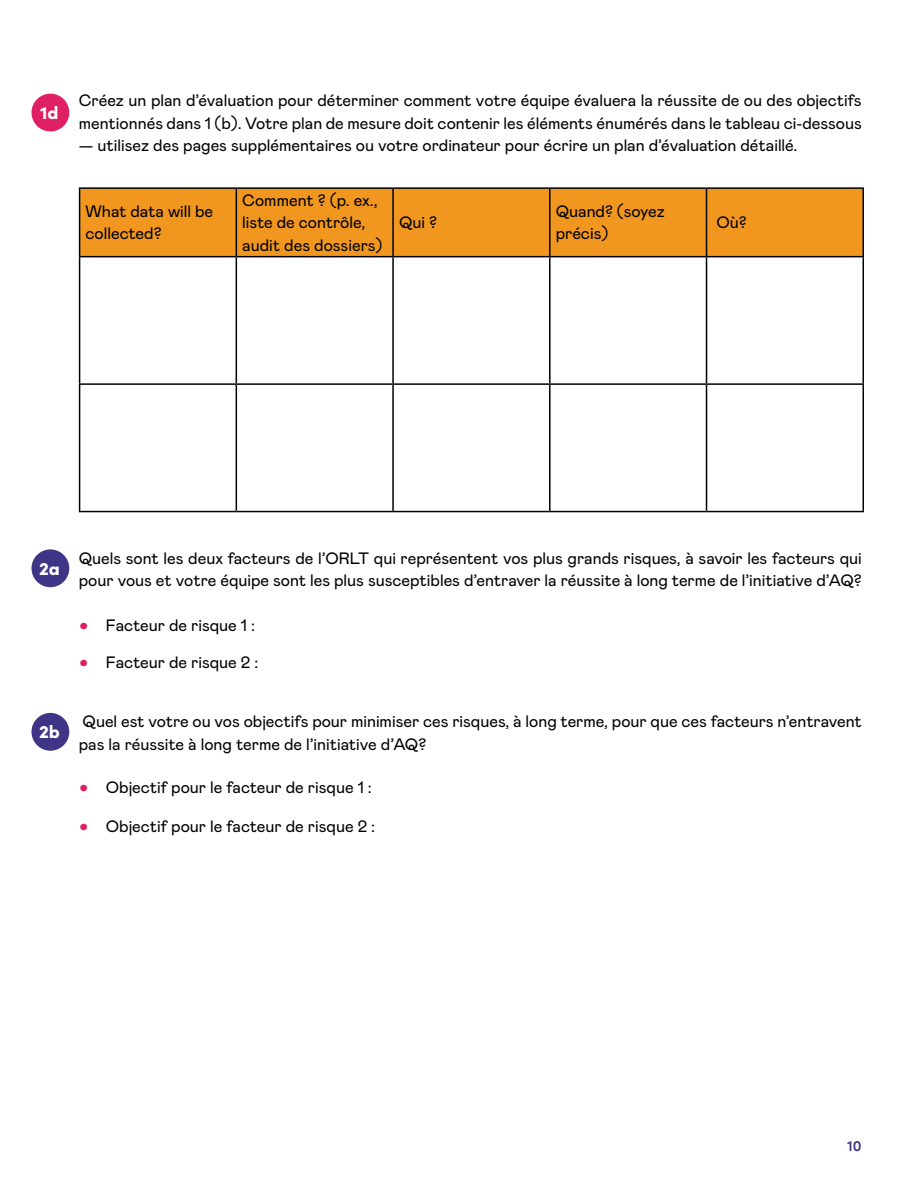
<style>
.page{position:relative;width:918px;height:1188px;background:#fff}
.page>*{position:absolute;margin:0;border:0;box-sizing:border-box;transform-origin:0 0}
.Question_Numbers__H2{font:900 18px "Sofia Pro";color:#fff}
.Black_copy__H3{font:16.5px/22.5px "Mabry Pro";color:#000}
.Black_copy_list__H3{font:16.5px/22.5px "Mabry Pro";color:#000}
.t1{font:600 15px "Sofia Pro";color:#3f3587}
.s1{font-family:"Sofia Pro";font-weight:900;font-size:21px;color:#e02064}
</style>
<div class="page">
<div style="left:80px;top:189px;width:782px;height:67px;background:#f19720"></div>
<hr style="left:79px;top:187px;width:157px;height:2px;background:#000">
<hr style="left:79px;top:189px;width:1px;height:67px;background:#000">
<hr style="left:236px;top:187px;width:157px;height:2px;background:#000">
<hr style="left:236px;top:189px;width:1px;height:67px;background:#000">
<hr style="left:393px;top:187px;width:157px;height:2px;background:#000">
<hr style="left:392px;top:189px;width:2px;height:67px;background:#000">
<hr style="left:550px;top:187px;width:157px;height:2px;background:#000">
<hr style="left:549px;top:189px;width:2px;height:67px;background:#000">
<hr style="left:707px;top:187px;width:157px;height:2px;background:#000">
<hr style="left:706px;top:189px;width:1px;height:67px;background:#000">
<hr style="left:862px;top:189px;width:2px;height:67px;background:#000">
<hr style="left:79px;top:256px;width:157px;height:1px;background:#000">
<hr style="left:79px;top:257px;width:1px;height:126px;background:#000">
<hr style="left:236px;top:256px;width:157px;height:1px;background:#000">
<hr style="left:236px;top:257px;width:1px;height:126px;background:#000">
<hr style="left:393px;top:256px;width:157px;height:1px;background:#000">
<hr style="left:392px;top:257px;width:2px;height:126px;background:#000">
<hr style="left:550px;top:256px;width:157px;height:1px;background:#000">
<hr style="left:549px;top:257px;width:2px;height:126px;background:#000">
<hr style="left:707px;top:256px;width:157px;height:1px;background:#000">
<hr style="left:706px;top:257px;width:1px;height:126px;background:#000">
<hr style="left:862px;top:257px;width:2px;height:126px;background:#000">
<hr style="left:79px;top:383px;width:157px;height:2px;background:#000">
<hr style="left:79px;top:385px;width:1px;height:126px;background:#000">
<hr style="left:236px;top:383px;width:157px;height:2px;background:#000">
<hr style="left:236px;top:385px;width:1px;height:126px;background:#000">
<hr style="left:393px;top:383px;width:157px;height:2px;background:#000">
<hr style="left:392px;top:385px;width:2px;height:126px;background:#000">
<hr style="left:550px;top:383px;width:157px;height:2px;background:#000">
<hr style="left:549px;top:385px;width:2px;height:126px;background:#000">
<hr style="left:707px;top:383px;width:157px;height:2px;background:#000">
<hr style="left:706px;top:385px;width:1px;height:126px;background:#000">
<hr style="left:862px;top:385px;width:2px;height:126px;background:#000">
<hr style="left:79px;top:511px;width:157px;height:1px;background:#000">
<hr style="left:236px;top:511px;width:157px;height:1px;background:#000">
<hr style="left:393px;top:511px;width:157px;height:1px;background:#000">
<hr style="left:550px;top:511px;width:157px;height:1px;background:#000">
<hr style="left:707px;top:511px;width:157px;height:1px;background:#000">
<div style="left:31px;top:94px;width:38px;height:37px;background:#e02064;border-radius:50%"></div>
<div style="left:31px;top:549px;width:38px;height:38px;background:#3f3587;border-radius:50%"></div>
<div style="left:31px;top:713px;width:38px;height:38px;background:#3f3587;border-radius:50%"></div>
<p class="Question_Numbers__H2" style="left:40px;top:99px;width:20px">1d</p>
<p class="Black_copy__H3" style="left:79px;top:88px;width:785px">Créez un plan d’évaluation pour déterminer comment votre équipe évaluera la réussite de ou des objectifs mentionnés dans 1 (b). Votre plan de mesure doit contenir les éléments énumérés dans le tableau ci-dessous</p>
<p class="Black_copy__H3" style="left:79px;top:133px;width:720px">— utilisez des pages supplémentaires ou votre ordinateur pour écrire un plan d’évaluation détaillé.</p>
<p class="Black_copy_list__H3" style="left:86px;top:199px;width:129px">What data will be collected?</p>
<p class="Black_copy_list__H3" style="left:242px;top:188px;width:142px">Comment ? (p. ex., liste de contrôle, audit des dossiers)</p>
<p class="Black_copy_list__H3" style="left:399px;top:210px;width:39px">Qui ?</p>
<p class="Black_copy_list__H3" style="left:556px;top:199px;width:111px">Quand? (soyez précis)</p>
<p class="Black_copy_list__H3" style="left:717px;top:210px;width:32px">Où?</p>
<p class="Question_Numbers__H2" style="left:39px;top:554px;width:22px">2a</p>
<p class="Question_Numbers__H2" style="left:39px;top:718px;width:22px">2b</p>
<p class="Black_copy__H3" style="left:79px;top:546px;width:784px">Quels sont les deux facteurs de l’ORLT qui représentent vos plus grands risques, à savoir les facteurs qui pour vous et votre équipe sont les plus susceptibles d’entraver la réussite à long terme de l’initiative d’AQ?</p>
<p class="Black_copy__H3" style="left:79px;top:613px;width:178px"><span class="s1">•</span> Facteur de risque 1 :</p>
<p class="Black_copy__H3" style="left:79px;top:650px;width:181px"><span class="s1">•</span> Facteur de risque 2 :</p>
<p class="Black_copy__H3" style="left:79px;top:710px;width:785px">Quel est votre ou vos objectifs pour minimiser ces risques, à long terme, pour que ces facteurs n’entravent pas la réussite à long terme de l’initiative d’AQ?</p>
<p class="Black_copy__H3" style="left:79px;top:775px;width:294px"><span class="s1">•</span> Objectif pour le facteur de risque 1 :</p>
<p class="Black_copy__H3" style="left:79px;top:814px;width:298px"><span class="s1">•</span> Objectif pour le facteur de risque 2 :</p>
<p class="t1" style="left:847px;top:1135px;width:16px">10</p>
</div>
